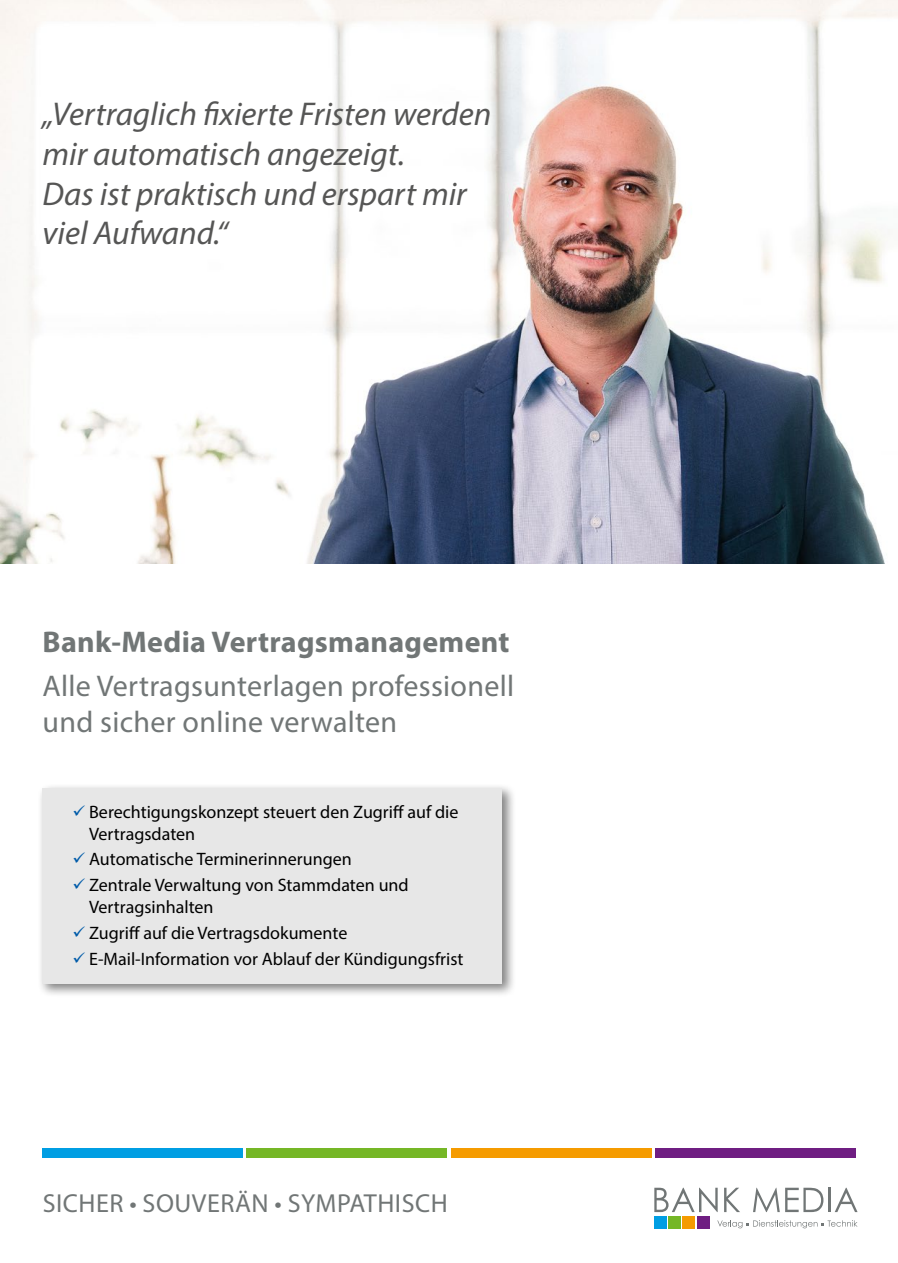
<style>
.page{position:relative;width:898px;height:1263px;background:#fff}
.page>*{position:absolute;margin:0;border:0;box-sizing:border-box;transform-origin:0 0}
.t1{font:italic 33px/39.6px "Myriad Pro";color:#565655}
.t2{font:30px/36px "Myriad Pro";letter-spacing:.01em;color:#717676}
.t3{font:700 30px "Myriad Pro";letter-spacing:.01em;color:#717676}
.t4{font:26.1px "Myriad Pro";letter-spacing:.02em;color:#717676}
.t5{font:18px/21.6px "Myriad Pro";color:#000}
.s1{color:#005ba9}
</style>
<div class="page">
<img style="left:0;top:0;width:897px;height:563px">
<svg style="left:717px;top:1220px;width:140px;height:8px"></svg>
<div style="left:696px;top:1216px;width:13px;height:12px;background:#6f1e82"></div>
<div style="left:682px;top:1216px;width:12px;height:12px;background:#f59b00"></div>
<div style="left:668px;top:1216px;width:12px;height:12px;background:#75b726"></div>
<div style="left:654px;top:1216px;width:12px;height:12px;background:#009ee3"></div>
<svg style="left:654px;top:1188px;width:63px;height:24px"></svg>
<svg style="left:724px;top:1188px;width:15px;height:24px"></svg>
<svg style="left:753px;top:1188px;width:70px;height:24px"></svg>
<hr style="left:828px;top:1188px;width:2px;height:24px;background:#717676">
<svg style="left:834px;top:1188px;width:23px;height:24px"></svg>
<div style="left:43px;top:1149px;width:199px;height:9px;background:#009ee3"></div>
<div style="left:247px;top:1149px;width:199px;height:9px;background:#75b726"></div>
<div style="left:451px;top:1149px;width:200px;height:9px;background:#f59b00"></div>
<div style="left:655px;top:1149px;width:200px;height:9px;background:#6f1e82"></div>
<div style="left:37px;top:783px;width:479px;height:214px;background:#000;opacity:.5"></div>
<div style="left:43px;top:788px;width:459px;height:196px;background:#e7e7e7"></div>
<p class="t1" style="left:43px;top:94px;width:450px">„Vertraglich fixierte Fristen werden mir automatisch angezeigt.<br>Das ist praktisch und erspart mir viel Aufwand.“</p>
<p class="t3" style="left:43px;top:622px;width:468px">Bank-Media Vertragsmanagement</p>
<p class="t2" style="left:43px;top:668px;width:473px">Alle Vertragsunterlagen professionell und sicher online verwalten</p>
<p class="t5" style="left:89px;top:801px;width:371px;text-indent:-17px"><span class="s1">✓</span> Berechtigungskonzept steuert den Zugriff auf die<br>Vertragsdaten</p>
<p class="t5" style="left:72px;top:848px;width:281px"><span class="s1">✓</span> Automatische Terminerinnerungen</p>
<p class="t5" style="left:89px;top:874px;width:321px;text-indent:-17px"><span class="s1">✓</span> Zentrale Verwaltung von Stammdaten und<br>Vertragsinhalten</p>
<p class="t5" style="left:72px;top:921px;width:276px"><span class="s1">✓</span> Zugriff auf die Vertragsdokumente</p>
<p class="t5" style="left:72px;top:947px;width:392px"><span class="s1">✓</span> E-Mail-Information vor Ablauf der Kündigungsfrist</p>
<p class="t4" style="left:43px;top:1187px;width:406px">SICHER • SOUVERÄN • SYMPATHISCH</p>
</div>
